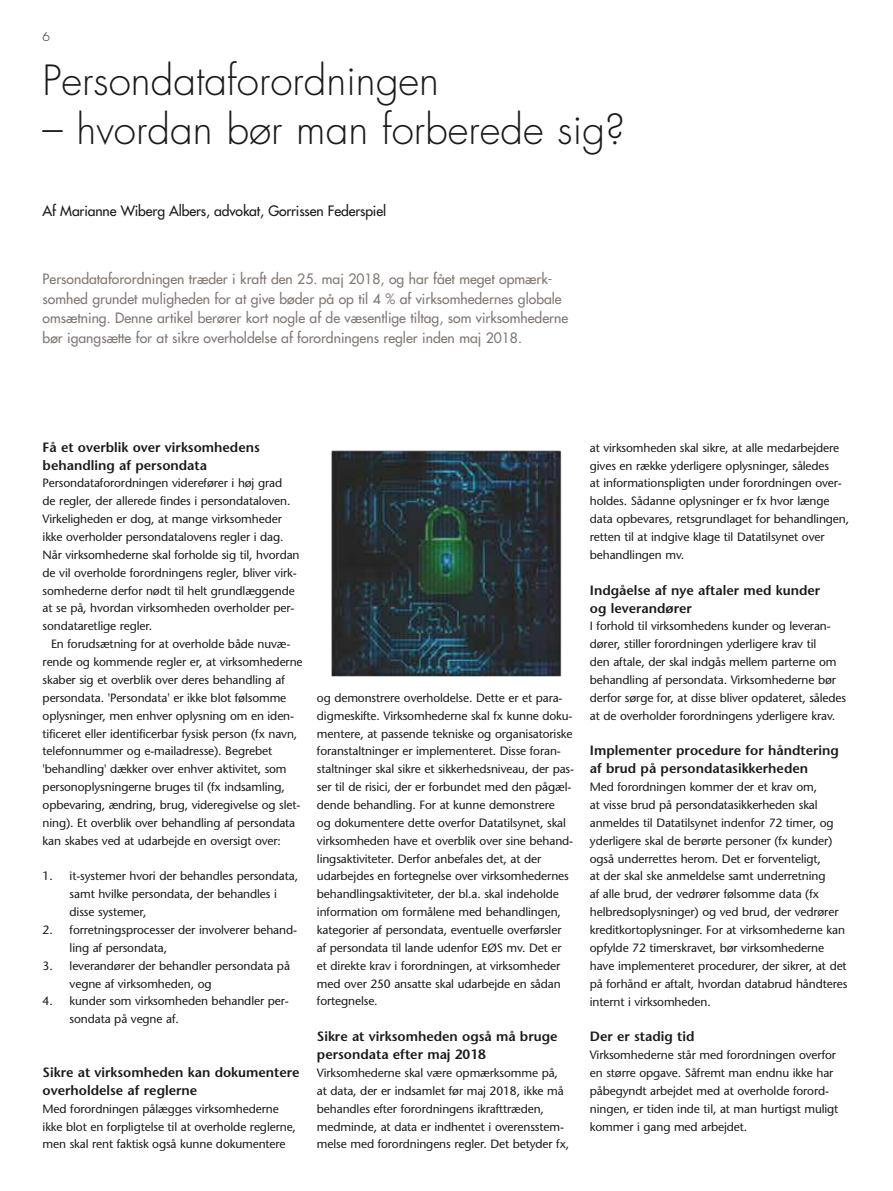
<style>
.page{position:relative;width:893px;height:1191px;background:#fff}
.page>*{position:absolute;margin:0;border:0;box-sizing:border-box;transform-origin:0 0}
.t1{font:300 40.5px "Futura";color:#1a1a18}
.t2{font:13.95px/19.5px "Futura";color:#827874}
.t3{font:13.95px "Futura";letter-spacing:-.01em;color:#1a1a18}
.t4{font:600 13.5px/18px "Stone Sans";color:#1a1a18}
.t5{font:12px/17.9px "Stone Sans";letter-spacing:-.01em;color:#1a1a18}
.t6{font:300 12px "Futura";color:#1a1a18}
</style>
<div class="page">
<img style="left:331px;top:450px;width:231px;height:227px">
<p class="t6" style="left:43px;top:29px;width:9px">6</p>
<h1 class="t1" style="left:43px;top:55px;width:398px">Persondataforordningen</h1>
<h1 class="t1" style="left:43px;top:105px;width:584px">– hvordan bør man forberede sig?</h1>
<p class="t3" style="left:43px;top:202px;width:345px">Af Marianne Wiberg Albers, advokat, Gorrissen Federspiel</p>
<p class="t2" style="left:43px;top:269px;width:527px">Persondataforordningen træder i kraft den 25. maj 2018, og har fået meget opmærk&shy;somhed grundet muligheden for at give bøder på op til 4 % af virksomhedernes globale omsætning. Denne artikel berører kort nogle af de væsentlige tiltag, som virksomhederne bør igangsætte for at sikre overholdelse af forordningens regler inden maj 2018.</p>
<p class="t4" style="left:43px;top:438px;width:219px">Få et overblik over virksomhedens behandling af persondata</p>
<p class="t5" style="left:43px;top:474px;width:258px">Persondataforordningen viderefører i høj grad<br>de regler, der allerede findes i persondataloven.<br>Virkeligheden er dog, at mange virksomheder ikke overholder persondatalovens regler i dag.<br>Når virksomhederne skal forholde sig til, hvordan de vil overholde forordningens regler, bliver virk&shy;somhederne derfor nødt til helt grundlæggende at se på, hvordan virksomheden overholder per&shy;sondataretlige regler.</p>
<p class="t5" style="left:43px;top:635px;width:262px;text-indent:9px">En forudsætning for at overholde både nuvæ&shy;rende og kommende regler er, at virksomhederne skaber sig et overblik over deres behandling af persondata. 'Persondata' er ikke blot følsomme oplysninger, men enhver oplysning om en iden&shy;tificeret eller identificerbar fysisk person (fx navn, telefonnummer og e-mailadresse). Begrebet 'behandling' dækker over enhver aktivitet, som personoplysningerne bruges til (fx indsamling, opbevaring, ændring, brug, videregivelse og slet&shy;ning). Et overblik over behandling af persondata kan skabes ved at udarbejde en oversigt over:</p>
<p class="t5" style="left:70px;top:867px;width:230px;text-indent:-27px">1. it-systemer hvori der behandles persondata, samt hvilke persondata, der behandles i disse systemer,</p>
<p class="t5" style="left:70px;top:921px;width:229px;text-indent:-27px">2. forretningsprocesser der involverer behand&shy;ling af persondata,</p>
<p class="t5" style="left:70px;top:956px;width:222px;text-indent:-27px">3. leverandører der behandler persondata på vegne af virksomheden, og</p>
<p class="t5" style="left:70px;top:992px;width:221px;text-indent:-27px">4. kunder som virksomheden behandler per&shy;sondata på vegne af.</p>
<p class="t4" style="left:43px;top:1063px;width:259px">Sikre at virksomheden kan dokumentere overholdelse af reglerne</p>
<p class="t5" style="left:43px;top:1099px;width:255px">Med forordningen pålægges virksomhederne ikke blot en forpligtelse til at overholde reglerne, men skal rent faktisk også kunne dokumentere</p>
<p class="t5" style="left:317px;top:688px;width:259px">og demonstrere overholdelse. Dette er et para&shy;digmeskifte. Virksomhederne skal fx kunne doku&shy;mentere, at passende tekniske og organisatoriske foranstaltninger er implementeret. Disse foran&shy;staltninger skal sikre et sikkerhedsniveau, der pas&shy;ser til de risici, der er forbundet med den pågæl&shy;dende behandling. For at kunne demonstrere<br>og dokumentere dette overfor Datatilsynet, skal virksomheden have et overblik over sine behand&shy;lingsaktiviteter. Derfor anbefales det, at der udarbejdes en fortegnelse over virksomhedernes behandlingsaktiviteter, der bl.a. skal indeholde information om formålene med behandlingen, kategorier af persondata, eventuelle overførsler<br>af persondata til lande udenfor EØS mv. Det er et direkte krav i forordningen, at virksomheder med over 250 ansatte skal udarbejde en sådan fortegnelse.</p>
<p class="t4" style="left:317px;top:1027px;width:242px">Sikre at virksomheden også må bruge persondata efter maj 2018</p>
<p class="t5" style="left:317px;top:1064px;width:254px">Virksomhederne skal være opmærksomme på, at data, der er indsamlet før maj 2018, ikke må behandles efter forordningens ikrafttræden, medminde, at data er indhentet i overensstem&shy;melse med forordningens regler. Det betyder fx,</p>
<p class="t5" style="left:590px;top:438px;width:261px">at virksomheden skal sikre, at alle medarbejdere gives en række yderligere oplysninger, således<br>at informationspligten under forordningen over&shy;holdes. Sådanne oplysninger er fx hvor længe data opbevares, retsgrundlaget for behandlingen, retten til at indgive klage til Datatilsynet over behandlingen mv.</p>
<p class="t4" style="left:590px;top:581px;width:232px">Indgåelse af nye aftaler med kunder og leverandører</p>
<p class="t5" style="left:590px;top:617px;width:258px">I forhold til virksomhedens kunder og leveran&shy;dører, stiller forordningen yderligere krav til<br>den aftale, der skal indgås mellem parterne om behandling af persondata. Virksomhederne bør derfor sørge for, at disse bliver opdateret, således at de overholder forordningens yderligere krav.</p>
<p class="t4" style="left:590px;top:741px;width:251px">Implementer procedure for håndtering af brud på persondatasikkerheden</p>
<p class="t5" style="left:590px;top:778px;width:259px">Med forordningen kommer der et krav om,<br>at visse brud på persondatasikkerheden skal anmeldes til Datatilsynet indenfor 72 timer, og yderligere skal de berørte personer (fx kunder) også underrettes herom. Det er forventeligt,<br>at der skal ske anmeldelse samt underretning<br>af alle brud, der vedrører følsomme data (fx helbredsoplysninger) og ved brud, der vedrører kreditkortoplysninger. For at virksomhederne kan opfylde 72 timerskravet, bør virksomhederne have implementeret procedurer, der sikrer, at det på forhånd er aftalt, hvordan databrud håndteres internt i virksomheden.</p>
<p class="t4" style="left:590px;top:1027px;width:106px">Der er stadig tid</p>
<p class="t5" style="left:590px;top:1046px;width:250px">Virksomhederne står med forordningen overfor en større opgave. Såfremt man endnu ikke har påbegyndt arbejdet med at overholde forord&shy;ningen, er tiden inde til, at man hurtigst muligt kommer i gang med arbejdet.</p>
</div>
